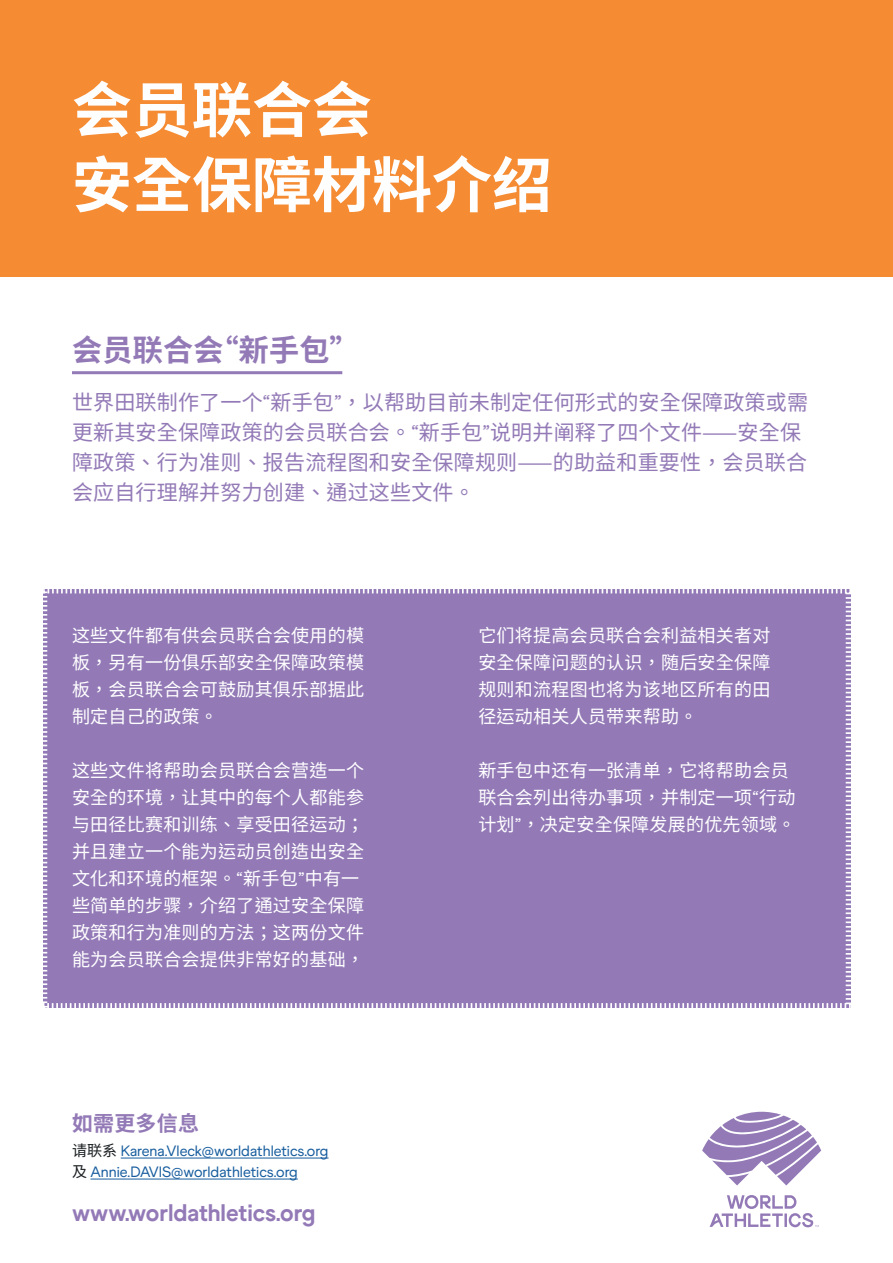
<style>
.page{position:relative;width:893px;height:1263px;background:#fff}
.page>*{position:absolute;margin:0;border:0;box-sizing:border-box;transform-origin:0 0}
.Heading__non_numeric{font:700 60px/75px "Noto Sans CJ Khk";color:#fefefe}
.Heading__non_numeric-2{font:700 30px "Noto Sans CJ Khk";letter-spacing:.01em;color:#937ab7}
.t1{font:24px "World Athletics Headline";color:#937ab7}
.t2{font:21px/30px "Noto Sans CJ Khk";letter-spacing:.01em;color:#937ab7}
.Heading__non_numeric-3{font:700 21px "Noto Sans CJ Khk";letter-spacing:.01em;color:#937ab7}
.t3{font:18px/27px "Noto Sans CJ Khk";letter-spacing:.015em;color:#fff;text-align:justify}
.Body_Text_A_10_14{font:15px/21px "World Athletics";color:#175d9e}
.s1{font-family:"World Athletics"}
.s2{font-family:"Noto Sans CJ Khk";color:#1b1f21}
</style>
<div class="page">
<div style="left:43px;top:589px;width:808px;height:419px;background:#937ab7"></div>
<div style="left:0;top:0;width:893px;height:276px;background:#f58b32"></div>
<svg style="left:702px;top:1112px;width:119px;height:73px"></svg>
<svg style="left:710px;top:1195px;width:109px;height:32px"></svg>
<hr style="left:72px;top:371px;width:270px;height:3px;background:#937ab7">
<hr style="left:121px;top:1157px;width:207px;height:1px;background:#175d9e">
<hr style="left:91px;top:1178px;width:207px;height:1px;background:#175d9e">
<p class="Heading__non_numeric" style="left:72px;top:74px;width:481px">会员联合会<br>安全保障材料介绍</p>
<p class="Heading__non_numeric-2" style="left:72px;top:333px;width:289px">会员联合会“新手包”</p>
<p class="t2" style="left:72px;top:388px;width:738px">世界田联制作了一个<span class="s1">“</span>新手包<span class="s1">”</span>，以帮助目前未制定任何形式的安全保障政策或需更新其安全保障政策的会员联合会。<span class="s1">“</span>新手包<span class="s1">”</span>说明并阐释了四个文件——安全保障政策、行为准则、报告流程图和安全保障规则——的助益和重要性，会员联合会应自行理解并努力创建、通过这些文件。</p>
<p class="t3" style="left:72px;top:622px;width:294px">这些文件都有供会员联合会使用的模板，另有一份俱乐部安全保障政策模板，会员联合会可鼓励其俱乐部据此制定自己的政策。</p>
<p class="t3" style="left:72px;top:757px;width:294px;text-align:left">这些文件将帮助会员联合会营造一个安全的环境，让其中的每个人都能参与田径比赛和训练、享受田径运动；并且建立一个能为运动员创造出安全文化和环境的框架。<span class="s1">“</span>新手包<span class="s1">”</span>中有一些简单的步骤，介绍了通过安全保障政策和行为准则的方法；这两份文件能为会员联合会提供非常好的基础，</p>
<p class="Heading__non_numeric-3" style="left:72px;top:1111px;width:129px">如需更多信息</p>
<p class="Body_Text_A_10_14" style="left:72px;top:1140px;width:258px"><span class="s2">请联系</span> Karena.Vleck@worldathletics.org<span class="s2">及</span> Annie.DAVIS@worldathletics.org</p>
<p class="t1" style="left:72px;top:1198px;width:245px">www.worldathletics.org</p>
<p class="t3" style="left:478px;top:622px;width:294px">它们将提高会员联合会利益相关者对安全保障问题的认识，随后安全保障规则和流程图也将为该地区所有的田径运动相关人员带来帮助。</p>
<p class="t3" style="left:478px;top:757px;width:319px;text-align:left">新手包中还有一张清单，它将帮助会员联合会列出待办事项，并制定一项<span class="s1">“</span>行动计划<span class="s1">”</span>，决定安全保障发展的优先领域。</p>
</div>
